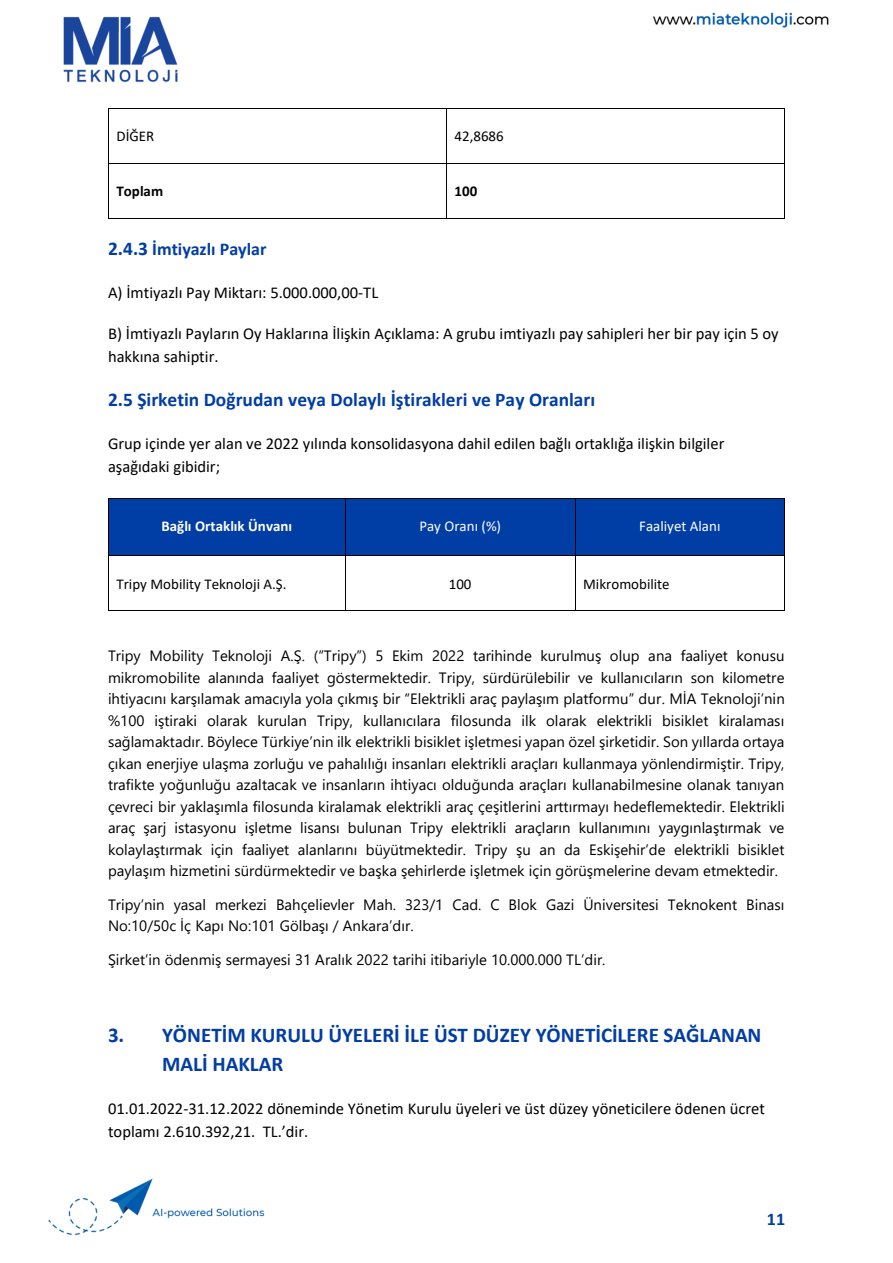
<style>
.page{position:relative;width:893px;height:1263px;background:#fff}
.page>*{position:absolute;margin:0;border:0;box-sizing:border-box;transform-origin:0 0}
.t1{font:700 21px/29.5px "Calibri";color:#003da5}
.t2{font:700 19.5px "Calibri";color:#003da5}
.t3{font:700 18px "Calibri";color:#003da5}
.t4{font:16.5px/23.1px "Calibri";color:#000}
.t5{font:15px/21.6px "Segoe UI";color:#000;text-align:justify}
.t6{font:15px "Calibri";color:#000}
.t7{font:15px "Calibri";color:#fff}
.t8{font:700 15px "Calibri";color:#fff}
.t9{font:700 15px "Calibri";color:#000}
.s1{font-size:19.5px}
</style>
<div class="page">
<img style="left:48px;top:1178px;width:217px;height:58px">
<img style="left:63px;top:12px;width:766px;height:71px">
<hr style="left:109px;top:108px;width:337px;height:1px;background:#000">
<hr style="left:447px;top:108px;width:337px;height:1px;background:#000">
<hr style="left:108px;top:109px;width:1px;height:54px;background:#000">
<hr style="left:446px;top:109px;width:1px;height:54px;background:#000">
<hr style="left:784px;top:109px;width:1px;height:54px;background:#000">
<hr style="left:109px;top:163px;width:337px;height:1px;background:#000">
<hr style="left:447px;top:163px;width:337px;height:1px;background:#000">
<hr style="left:108px;top:164px;width:1px;height:54px;background:#000">
<hr style="left:109px;top:218px;width:337px;height:1px;background:#000">
<hr style="left:446px;top:164px;width:1px;height:54px;background:#000">
<hr style="left:447px;top:218px;width:337px;height:1px;background:#000">
<hr style="left:784px;top:164px;width:1px;height:54px;background:#000">
<div style="left:109px;top:498px;width:236px;height:57px;background:#003da5"></div>
<div style="left:346px;top:498px;width:229px;height:57px;background:#003da5"></div>
<div style="left:575px;top:498px;width:209px;height:57px;background:#003da5"></div>
<hr style="left:109px;top:498px;width:236px;height:1px;background:#000">
<hr style="left:346px;top:498px;width:229px;height:1px;background:#000">
<hr style="left:575px;top:498px;width:209px;height:1px;background:#000">
<hr style="left:108px;top:498px;width:1px;height:57px;background:#000">
<hr style="left:345px;top:498px;width:1px;height:57px;background:#000">
<hr style="left:575px;top:498px;width:1px;height:57px;background:#000">
<hr style="left:784px;top:498px;width:1px;height:57px;background:#000">
<hr style="left:109px;top:555px;width:236px;height:1px;background:#000">
<hr style="left:346px;top:555px;width:229px;height:1px;background:#000">
<hr style="left:575px;top:555px;width:209px;height:1px;background:#000">
<hr style="left:108px;top:556px;width:1px;height:54px;background:#000">
<hr style="left:109px;top:610px;width:236px;height:1px;background:#000">
<hr style="left:345px;top:556px;width:1px;height:54px;background:#000">
<hr style="left:346px;top:610px;width:229px;height:1px;background:#000">
<hr style="left:575px;top:556px;width:1px;height:54px;background:#000">
<hr style="left:575px;top:610px;width:209px;height:1px;background:#000">
<hr style="left:784px;top:556px;width:1px;height:54px;background:#000">
<p class="t6" style="left:116px;top:130px;width:39px">DİĞER</p>
<p class="t6" style="left:455px;top:130px;width:51px">42,8686</p>
<p class="t9" style="left:116px;top:185px;width:48px">Toplam</p>
<p class="t9" style="left:455px;top:185px;width:24px">100</p>
<h3 class="t3" style="left:108px;top:242px;width:160px"><span class="s1">2.4.3</span> İmtiyazlı Paylar</h3>
<p class="t4" style="left:108px;top:282px;width:272px">A) İmtiyazlı Pay Miktarı: 5.000.000,00-TL</p>
<p class="t4" style="left:108px;top:323px;width:672px">B) İmtiyazlı Payların Oy Haklarına İlişkin Açıklama: A grubu imtiyazlı pay sahipleri her bir pay için 5 oy hakkına sahiptir.</p>
<h2 class="t2" style="left:108px;top:392px;width:489px">2.5 Şirketin Doğrudan veya Dolaylı İştirakleri ve Pay Oranları</h2>
<p class="t4" style="left:108px;top:433px;width:618px">Grup içinde yer alan ve 2022 yılında konsolidasyona dahil edilen bağlı ortaklığa ilişkin bilgiler aşağıdaki gibidir;</p>
<p class="t8" style="left:161px;top:519px;width:132px">Bağlı Ortaklık Ünvanı</p>
<p class="t7" style="left:419px;top:519px;width:83px">Pay Oranı (%)</p>
<p class="t7" style="left:639px;top:519px;width:83px">Faaliyet Alanı</p>
<p class="t6" style="left:116px;top:577px;width:172px">Tripy Mobility Teknoloji A.Ş.</p>
<p class="t6" style="left:449px;top:577px;width:24px">100</p>
<p class="t6" style="left:583px;top:577px;width:88px">Mikromobilite</p>
<p class="t5" style="left:108px;top:644px;width:678px">Tripy Mobility Teknoloji A.Ş. (“Tripy”) 5 Ekim 2022 tarihinde kurulmuş olup ana faaliyet konusu mikromobilite alanında faaliyet göstermektedir. Tripy, sürdürülebilir ve kullanıcıların son kilometre ihtiyacını karşılamak amacıyla yola çıkmış bir “Elektrikli araç paylaşım platformu” dur. MİA Teknoloji’nin %100 iştiraki olarak kurulan Tripy, kullanıcılara filosunda ilk olarak elektrikli bisiklet kiralaması sağlamaktadır. Böylece Türkiye’nin ilk elektrikli bisiklet işletmesi yapan özel şirketidir. Son yıllarda ortaya çıkan enerjiye ulaşma zorluğu ve pahalılığı insanları elektrikli araçları kullanmaya yönlendirmiştir. Tripy, trafikte yoğunluğu azaltacak ve insanların ihtiyacı olduğunda araçları kullanabilmesine olanak tanıyan çevreci bir yaklaşımla filosunda kiralamak elektrikli araç çeşitlerini arttırmayı hedeflemektedir. Elektrikli araç şarj istasyonu işletme lisansı bulunan Tripy elektrikli araçların kullanımını yaygınlaştırmak ve kolaylaştırmak için faaliyet alanlarını büyütmektedir. Tripy şu an da Eskişehir’de elektrikli bisiklet paylaşım hizmetini sürdürmektedir ve başka şehirlerde işletmek için görüşmelerine devam etmektedir.</p>
<p class="t5" style="left:108px;top:892px;width:678px">Tripy’nin yasal merkezi Bahçelievler Mah. 323/1 Cad. C Blok Gazi Üniversitesi Teknokent Binası<br>No:10/50c İç Kapı No:101 Gölbaşı / Ankara’dır.</p>
<p class="t5" style="left:108px;top:947px;width:499px">Şirket’in ödenmiş sermayesi 31 Aralık 2022 tarihi itibariyle 10.000.000 TL’dir.</p>
<h1 class="t1" style="left:162px;top:1022px;width:601px;text-indent:-54px">3. YÖNETİM KURULU ÜYELERİ İLE ÜST DÜZEY YÖNETİCİLERE SAĞLANAN<br>MALİ HAKLAR</h1>
<p class="t4" style="left:108px;top:1099px;width:658px">01.01.2022-31.12.2022 döneminde Yönetim Kurulu üyeleri ve üst düzey yöneticilere ödenen ücret toplamı 2.610.392,21. TL.’dir.</p>
<p class="t3" style="left:767px;top:1212px;width:20px">11</p>
</div>
